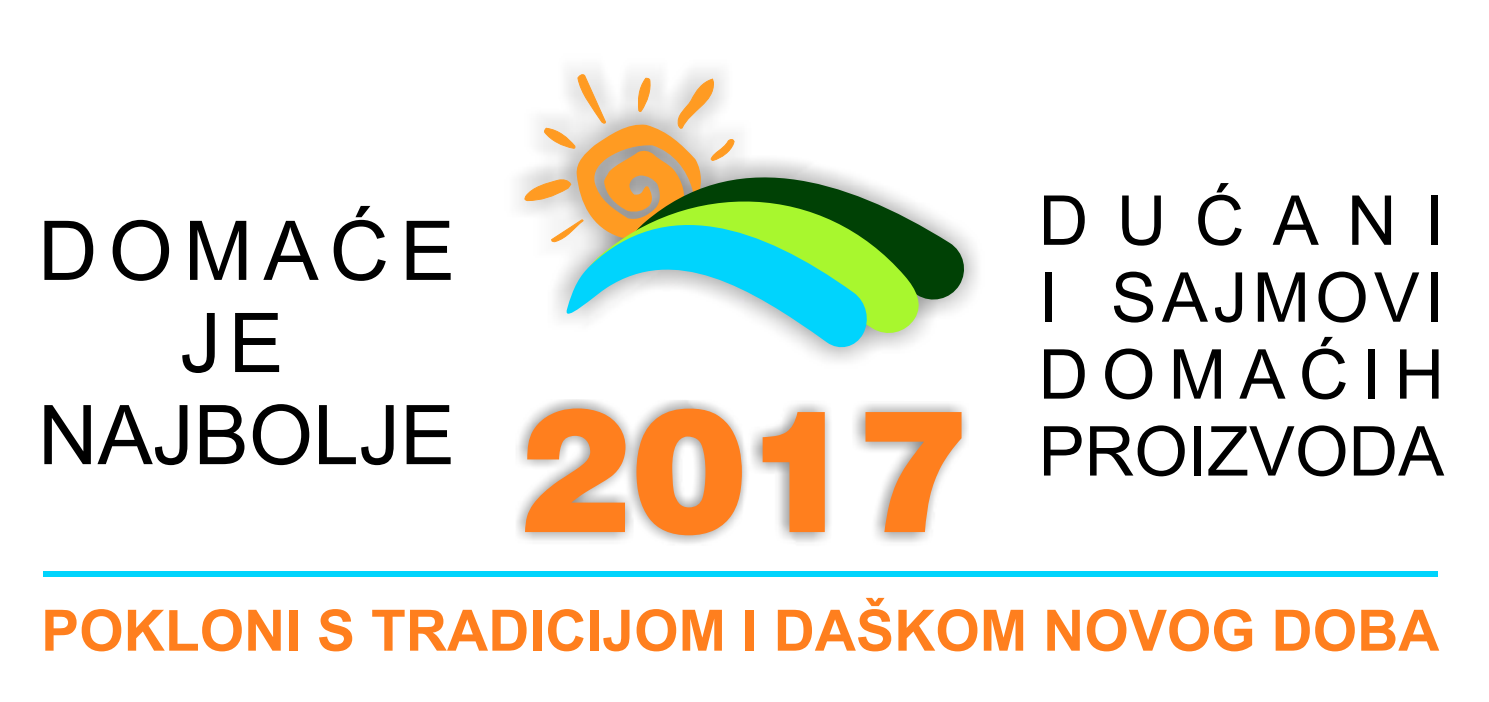
<style>
.page{position:relative;width:1489px;height:702px;background:#fff}
.page>*{position:absolute;margin:0;border:0;box-sizing:border-box;transform-origin:0 0}
.t1{font:900 171px "Helvetica";color:#ff7f1e}
.t2{font:82.5px/92px "Arial";color:#000;text-align:center}
.t3{font:68.75px/76.8px "Arial";letter-spacing:.075em;color:#000;text-align:justify}
.t4{font:700 57px "Arial";color:#ff7f1e}
</style>
<div class="page">
<svg style="left:524px;top:73px;width:210px;height:169px"></svg>
<svg style="left:611px;top:148px;width:357px;height:156px"></svg>
<svg style="left:566px;top:179px;width:357px;height:158px;background:#80a050"></svg>
<svg style="left:562px;top:196px;width:308px;height:155px"></svg>
<div style="left:44px;top:571px;width:1393px;height:5px;background:#00d4fd"></div>
<h2 class="t2" style="left:38px;top:212px;width:418px">DOMAĆE<br>JE<br>NAJBOLJE</h2>
<h1 class="t1" style="left:520px;top:405px;width:451px">2017</h1>
<p class="t3" style="left:1038px;top:188px;width:407px">DUĆANI I SAJMOVI DOMAĆIH PROIZVODA</p>
<p class="t4" style="left:41px;top:609px;width:1399px">POKLONI S TRADICIJOM I DAŠKOM NOVOG DOBA</p>
</div>
